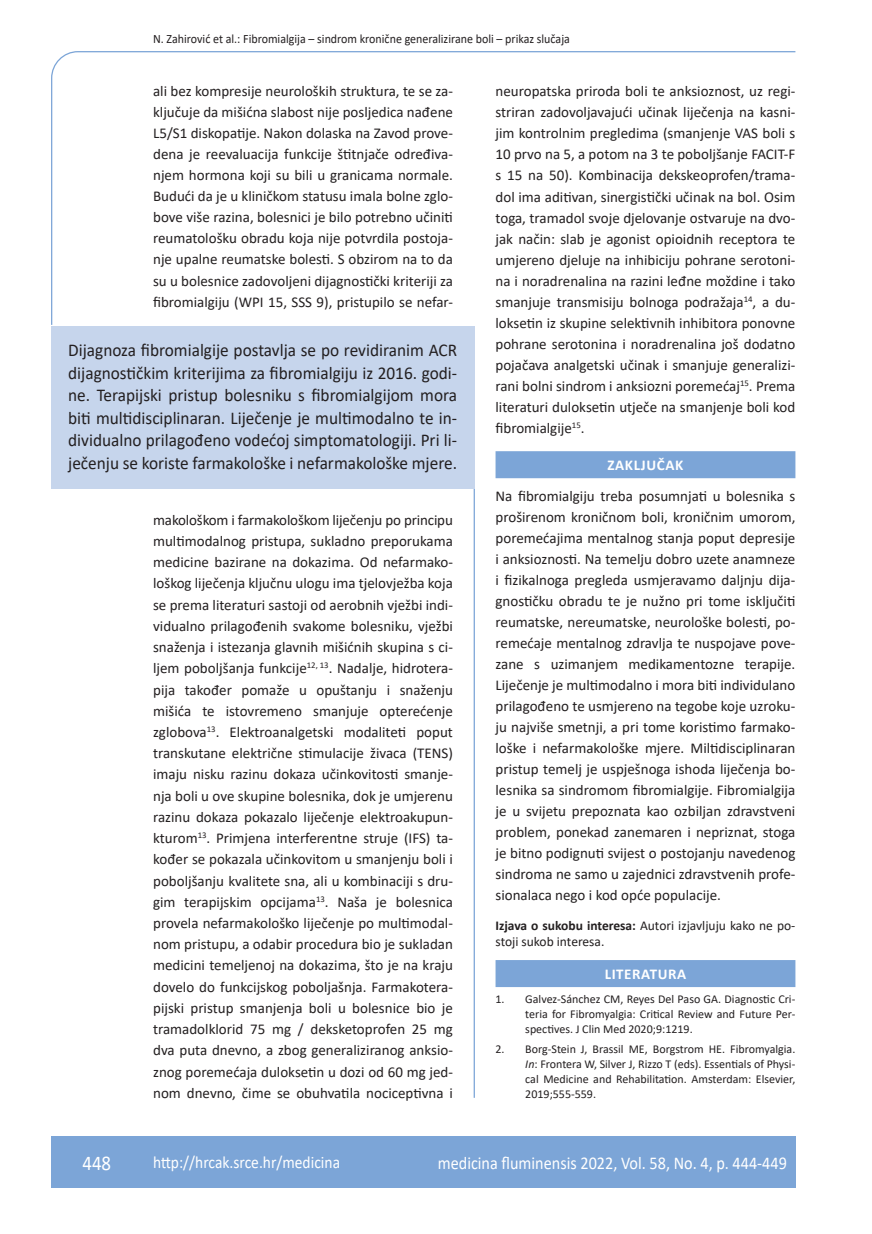
<style>
.page{position:relative;width:872px;height:1234px;background:#fff}
.page>*{position:absolute;margin:0;border:0;box-sizing:border-box;transform-origin:0 0}
.t1{font:21px "Calibri";color:#fff;scale:.9 1}
.t2{font:18px/22.5px "Calibri";color:#231f20;text-align:justify;scale:.96 1}
.t3{font:18px "Calibri";color:#fff;scale:.9 1}
.t4{font:17.25px "Calibri";color:#fff;scale:.9 1}
.t5{font:15px/21px "Calibri";color:#231f20;text-align:justify}
.t6{font:700 15px "Calibri";letter-spacing:.04em;color:#fff}
.t7{font:13.5px/16.5px "Calibri";color:#231f20}
.t8{font:12.75px "Calibri";color:#231f20;scale:.94 1}
.t9{font:12px/15px "Calibri";color:#231f20;text-align:justify}
.s1{font-weight:700}
.s2{font-style:italic}
</style>
<div class="page">
<svg style="left:51px;top:51px;width:745px;height:274px"></svg>
<hr style="left:473px;top:488px;width:2px;height:609px;background:#7ca5d7">
<div style="left:51px;top:1135px;width:744px;height:51px;background:#7ca5d7"></div>
<div style="left:495px;top:451px;width:300px;height:27px;background:#7ca5d7"></div>
<div style="left:495px;top:959px;width:300px;height:27px;background:#7ca5d7"></div>
<div style="left:51px;top:325px;width:423px;height:163px;background:#c6d5ec"></div>
<p class="t8" style="left:153px;top:29px;width:445px">N. Zahirović et al.: Fibromialgija – sindrom kronične generalizirane boli – prikaz slučaja</p>
<p class="t5" style="left:153px;top:80px;width:301px">ali bez kompresije neuroloških struktura, te se za&shy;ključuje da mišićna slabost nije posljedica nađene L5/S1 diskopatije. Nakon dolaska na Zavod prove&shy;dena je reevaluacija funkcije štitnjače određiva&shy;njem hormona koji su bili u granicama normale.<br>Budući da je u kliničkom statusu imala bolne zglo&shy;bove više razina, bolesnici je bilo potrebno učiniti reumatološku obradu koja nije potvrdila postoja&shy;nje upalne reumatske bolesti. S obzirom na to da su u bolesnice zadovoljeni dijagnostički kriteriji za fibromialgiju (WPI 15, SSS 9), pristupilo se nefar-</p>
<p class="t5" style="left:495px;top:80px;width:301px">neuropatska priroda boli te anksioznost, uz regi&shy;striran zadovoljavajući učinak liječenja na kasni&shy;jim kontrolnim pregledima (smanjenje VAS boli s 10 prvo na 5, a potom na 3 te poboljšanje FACIT-F s 15 na 50). Kombinacija dekskeoprofen/trama&shy;dol ima aditivan, sinergistički učinak na bol. Osim toga, tramadol svoje djelovanje ostvaruje na dvo&shy;jak način: slab je agonist opioidnih receptora te umjereno djeluje na inhibiciju pohrane serotoni&shy;na i noradrenalina na razini leđne moždine i tako smanjuje transmisiju bolnoga podražaja<sup>14</sup>, a du&shy;loksetin iz skupine selektivnih inhibitora ponovne pohrane serotonina i noradrenalina još dodatno pojačava analgetski učinak i smanjuje generalizi&shy;rani bolni sindrom i anksiozni poremećaj<sup>15</sup>. Prema literaturi duloksetin utječe na smanjenje boli kod fibromialgije<sup>15</sup>.</p>
<p class="t6" style="left:607px;top:454px;width:77px">ZAKLJUČAK</p>
<p class="t5" style="left:495px;top:484px;width:301px">Na fibromialgiju treba posumnjati u bolesnika s proširenom kroničnom boli, kroničnim umorom, poremećajima mentalnog stanja poput depresije i anksioznosti. Na temelju dobro uzete anamneze i fizikalnoga pregleda usmjeravamo daljnju dija&shy;gnostičku obradu te je nužno pri tome isključiti reumatske, nereumatske, neurološke bolesti, po&shy;remećaje mentalnog zdravlja te nuspojave pove&shy;zane s uzimanjem medikamentozne terapije.<br>Liječenje je multimodalno i mora biti individulano prilagođeno te usmjereno na tegobe koje uzroku&shy;ju najviše smetnji, a pri tome koristimo farmako&shy;loške i nefarmakološke mjere. Miltidisciplinaran pristup temelj je uspješnoga ishoda liječenja bo&shy;lesnika sa sindromom fibromialgije. Fibromialgija je u svijetu prepoznata kao ozbiljan zdravstveni problem, ponekad zanemaren i nepriznat, stoga je bitno podignuti svijest o postojanju navedenog sindroma ne samo u zajednici zdravstvenih profe&shy;sionalaca nego i kod opće populacije.</p>
<p class="t7" style="left:495px;top:916px;width:301px"><span class="s1">Izjava o sukobu interesa:</span> Autori izjavljuju kako ne po&shy;stoji sukob interesa.</p>
<p class="t6" style="left:604px;top:963px;width:83px">LITERATURA</p>
<p class="t9" style="left:525px;top:991px;width:271px;text-indent:-30px">1. Galvez-Sánchez CM, Reyes Del Paso GA. Diagnostic Cri&shy;teria for Fibromyalgia: Critical Review and Future Per&shy;spectives. J Clin Med 2020;9:1219.</p>
<p class="t9" style="left:525px;top:1040px;width:271px;text-indent:-30px">2. Borg-Stein J, Brassil ME, Borgstrom HE. Fibromyalgia.<br><span class="s2">In</span>: Frontera W, Silver J, Rizzo T (eds). Essentials of Physi&shy;cal Medicine and Rehabilitation. Amsterdam: Elsevier, 2019;555-559.</p>
<p class="t2" style="left:68px;top:338px;width:406px">Dijagnoza fibromialgije postavlja se po revidiranim ACR dijagnostičkim kriterijima za fibromialgiju iz 2016. godi&shy;ne. Terapijski pristup bolesniku s fibromialgijom mora biti multidisciplinaran. Liječenje je multimodalno te in&shy;dividualno prilagođeno vodećoj simptomatologiji. Pri li&shy;ječenju se koriste farmakološke i nefarmakološke mjere.</p>
<p class="t5" style="left:153px;top:508px;width:301px">makološkom i farmakološkom liječenju po principu multimodalnog pristupa, sukladno preporukama medicine bazirane na dokazima. Od nefarmako&shy;loškog liječenja ključnu ulogu ima tjelovježba koja se prema literaturi sastoji od aerobnih vježbi indi&shy;vidualno prilagođenih svakome bolesniku, vježbi snaženja i istezanja glavnih mišićnih skupina s ci&shy;ljem poboljšanja funkcije<sup>12,</sup> <sup>13</sup>. Nadalje, hidrotera&shy;pija također pomaže u opuštanju i snaženju mišića te istovremeno smanjuje opterećenje zglobova<sup>13</sup>. Elektroanalgetski modaliteti poput transkutane električne stimulacije živaca (TENS) imaju nisku razinu dokaza učinkovitosti smanje&shy;nja boli u ove skupine bolesnika, dok je umjerenu razinu dokaza pokazalo liječenje elektroakupun&shy;kturom<sup>13</sup>. Primjena interferentne struje (IFS) ta&shy;kođer se pokazala učinkovitom u smanjenju boli i poboljšanju kvalitete sna, ali u kombinaciji s dru&shy;gim terapijskim opcijama<sup>13</sup>. Naša je bolesnica provela nefarmakološko liječenje po multimodal&shy;nom pristupu, a odabir procedura bio je sukladan medicini temeljenoj na dokazima, što je na kraju dovelo do funkcijskog poboljašnja. Farmakotera&shy;pijski pristup smanjenja boli u bolesnice bio je tramadolklorid 75 mg / deksketoprofen 25 mg dva puta dnevno, a zbog generaliziranog anksio&shy;znog poremećaja duloksetin u dozi od 60 mg jed&shy;nom dnevno, čime se obuhvatila nociceptivna i</p>
<h1 class="t1" style="left:82px;top:1147px;width:33px">448</h1>
<p class="t4" style="left:153px;top:1149px;width:209px">http://hrcak.srce.hr/medicina</p>
<p class="t3" style="left:438px;top:1149px;width:389px">medicina fluminensis 2022, Vol. 58, No. 4, p. 444-449</p>
</div>
